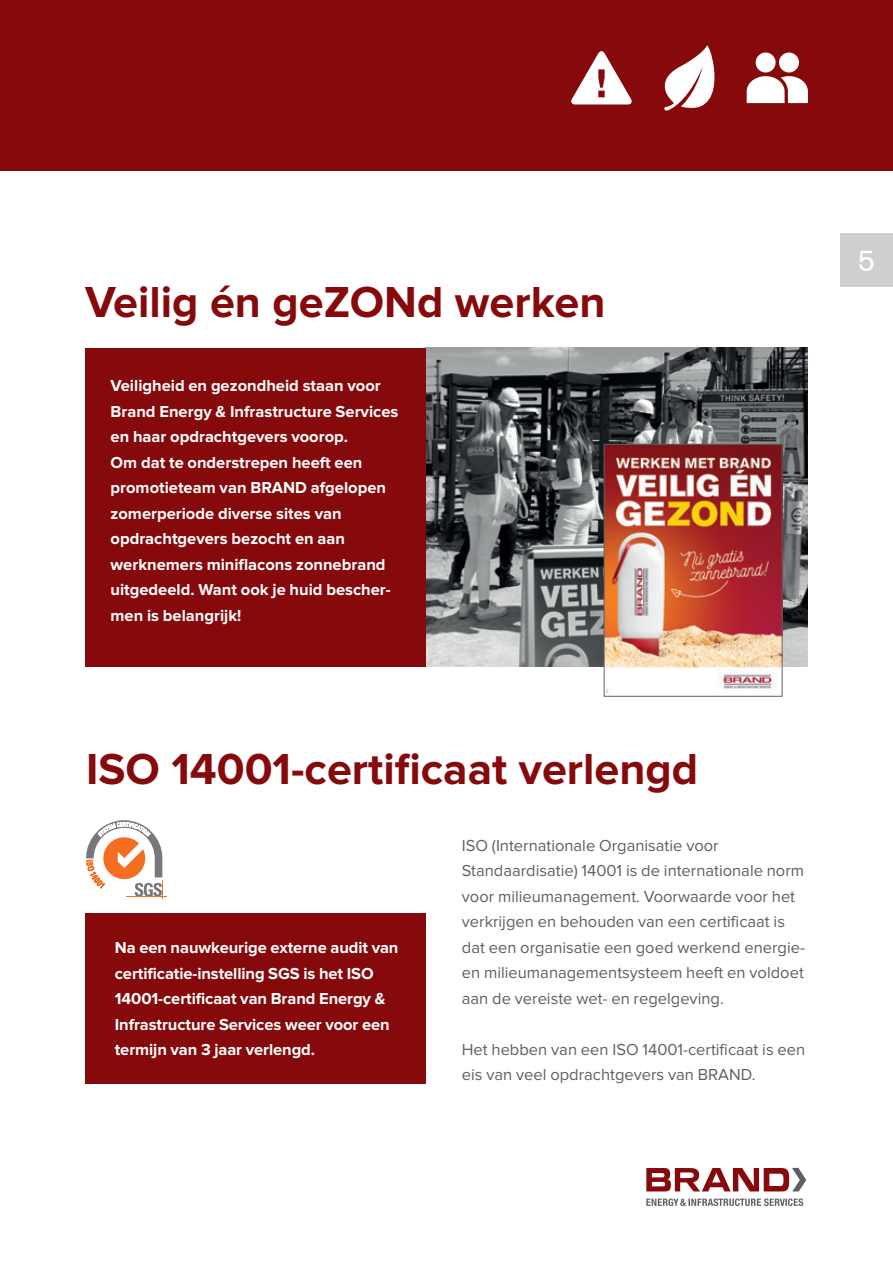
<style>
.page{position:relative;width:893px;height:1263px;background:#fff}
.page>*{position:absolute;margin:0;border:0;box-sizing:border-box;transform-origin:0 0}
.t1{font:700 45px "Proxima Nova";color:#86090c}
.t2{font:30px "Berthold Akzidenz Grotesk BE";color:#fff}
.Normaal{font:700 16.5px/25.5px "Proxima Nova";color:#fff}
.Normaal-2{font:16.5px/25.5px "Proxima Nova";color:#5f5f62}
</style>
<div class="page">
<img style="left:425px;top:348px;width:383px;height:318px">
<div style="left:0;top:0;width:893px;height:170px;background:#86090c"></div>
<div style="left:85px;top:348px;width:340px;height:319px;background:#86090c"></div>
<div style="left:840px;top:234px;width:53px;height:53px;background:#cfcfd0"></div>
<svg style="left:646px;top:1168px;width:160px;height:23px"></svg>
<svg style="left:646px;top:1198px;width:157px;height:8px"></svg>
<hr style="left:127px;top:896px;width:40px;height:1px;background:#f36e21">
<svg style="left:86px;top:820px;width:77px;height:79px"></svg>
<div style="left:85px;top:913px;width:340px;height:170px;background:#86090c"></div>
<img style="left:606px;top:446px;width:174px;height:248px">
<div style="left:604px;top:444px;width:178px;height:253px;border:1px solid #5f5f62"></div>
<svg style="left:664px;top:45px;width:51px;height:66px"></svg>
<svg style="left:571px;top:51px;width:61px;height:53px"></svg>
<div style="left:779px;top:53px;width:20px;height:19px;background:#fff;border-radius:50%"></div>
<svg style="left:747px;top:76px;width:61px;height:27px;background:#ecdada"></svg>
<div style="left:756px;top:53px;width:20px;height:19px;background:#fff;border-radius:50%"></div>
<p class="t1" style="left:85px;top:282px;width:522px">Veilig én geZONd werken</p>
<p class="Normaal" style="left:111px;top:374px;width:289px">Veiligheid en gezondheid staan voor Brand Energy &amp; Infrastructure Services en haar opdrachtgevers voorop.<br>Om dat te onderstrepen heeft een promotieteam van BRAND afgelopen zomerperiode diverse sites van opdrachtgevers bezocht en aan werknemers miniflacons zonnebrand uitgedeeld. Want ook je huid bescher&shy;men is belangrijk!</p>
<p class="t1" style="left:86px;top:749px;width:614px">ISO 14001-certificaat verlengd</p>
<p class="Normaal" style="left:115px;top:936px;width:285px">Na een nauwkeurige externe audit van certificatie-instelling SGS is het ISO 14001-certificaat van Brand Energy &amp; Infrastructure Services weer voor een termijn van 3 jaar verlengd.</p>
<p class="Normaal-2" style="left:462px;top:833px;width:345px">ISO (Internationale Organisatie voor Standaardisatie) 14001 is de internationale norm voor milieumanagement. Voorwaarde voor het verkrijgen en behouden van een certificaat is dat een organisatie een goed werkend energie&shy;en milieumanagementsysteem heeft en voldoet aan de vereiste wet- en regelgeving.</p>
<p class="Normaal-2" style="left:462px;top:1037px;width:345px">Het hebben van een ISO 14001-certificaat is een eis van veel opdrachtgevers van BRAND.</p>
<p class="t2" style="left:858px;top:242px;width:19px">5</p>
</div>
